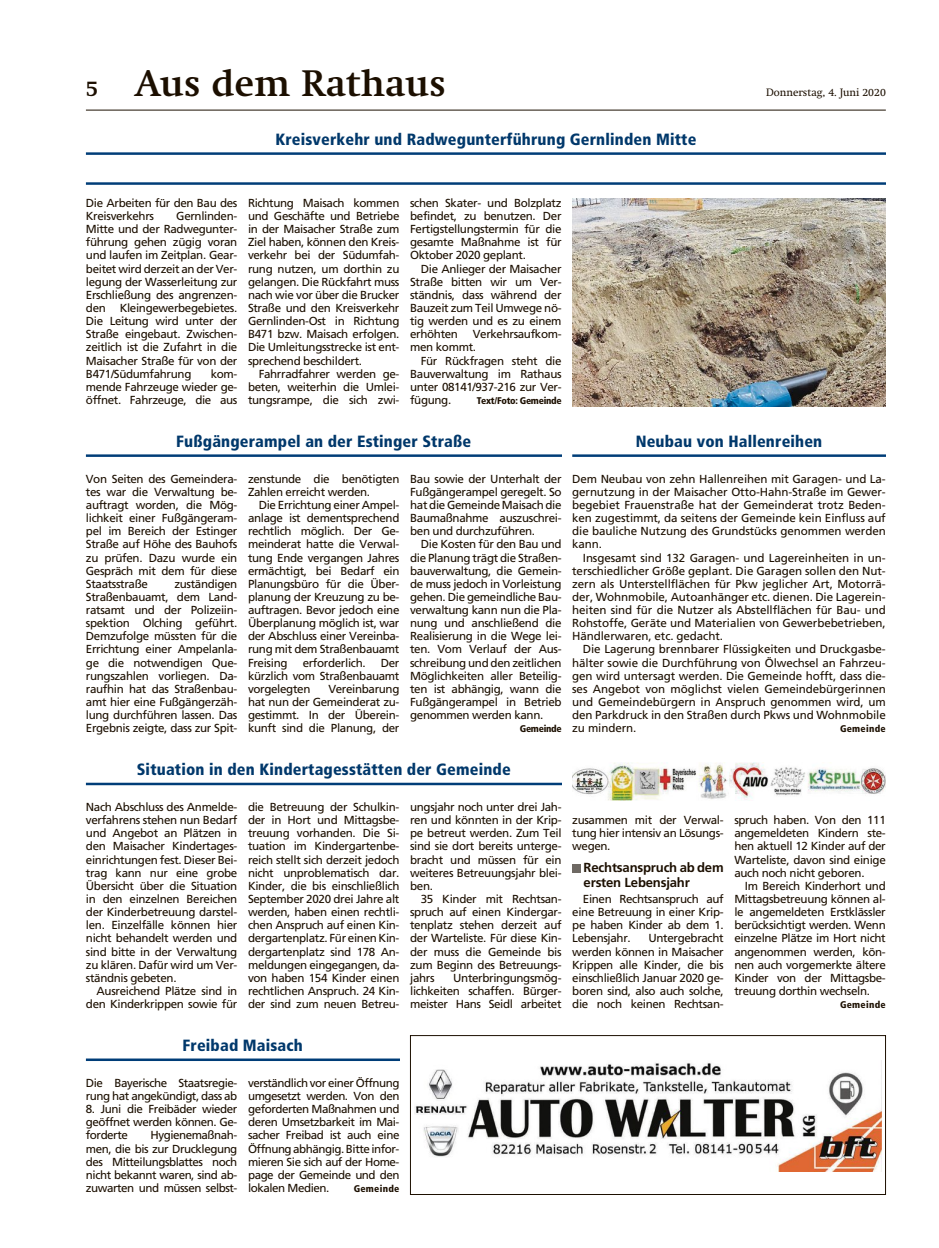
<style>
.page{position:relative;width:939px;height:1248px;background:#fff}
.page>*{position:absolute;margin:0;border:0;box-sizing:border-box;transform-origin:0 0}
.t1{font:700 36.25px "Swift";letter-spacing:.01em;color:#1c0f00}
.t2{font:900 condensed 16.25px "Frutiger";letter-spacing:.01em;color:#00386b}
.t3{font:700 13.12px/14.4px "Frutiger";letter-spacing:-.015em;color:#1c0f00}
.t4{font:11.62px/13.1px "Frutiger";letter-spacing:-.03em;color:#1c0f00;text-align:justify}
.t5{font:10.62px "Swift";color:#1c0f00}
.t6{font:900 condensed 9.75px "Frutiger";letter-spacing:-.03em;color:#1c0f00}
.t7{font:900 condensed 9.75px "Frutiger";letter-spacing:.03em;color:#1c0f00}
.s1{font-size:21.25px}
</style>
<div class="page">
<img style="left:414px;top:1060px;width:468px;height:110px">
<div style="left:410px;top:1035px;width:476px;height:159px;border:1px solid #1c0f00"></div>
<hr style="left:86px;top:110px;width:800px;height:1px;background:#1c0f00">
<hr style="left:86px;top:152px;width:800px;height:3px;background:#003d78">
<hr style="left:86px;top:182px;width:800px;height:3px;background:#003d78">
<img style="left:572px;top:198px;width:314px;height:209px">
<hr style="left:86px;top:454px;width:476px;height:3px;background:#003d78">
<hr style="left:572px;top:454px;width:314px;height:3px;background:#003d78">
<hr style="left:86px;top:782px;width:476px;height:3px;background:#003d78">
<img style="left:572px;top:762px;width:314px;height:38px">
<div style="left:572px;top:863px;width:8px;height:9px;background:#6e6963"></div>
<hr style="left:86px;top:1058px;width:314px;height:2px;background:#003d78">
<h1 class="t1" style="left:86px;top:62px;width:362px"><span class="s1">5</span> Aus dem Rathaus</h1>
<h2 class="t2" style="left:275px;top:133px;width:423px">Kreisverkehr und Radwegunterführung Gernlinden Mitte</h2>
<p class="t5" style="left:766px;top:88px;width:121px">Donnerstag, 4. Juni 2020</p>
<p class="t4" style="left:86px;top:197px;width:153px">Die Arbeiten für den Bau des<br>Kreisverkehrs</p>
<p class="t4" style="left:248px;top:197px;width:153px">Richtung Maisach kommen und Geschäfte und Betriebe in der Maisacher Straße zum Ziel haben, können den Kreis&shy;verkehr bei der Südumfah&shy;rung nutzen, um dorthin zu gelangen. Die Rückfahrt muss nach wie vor über die Brucker Straße und den Kreisverkehr Gernlinden-Ost in Richtung B471 bzw. Maisach erfolgen.<br>Die Umleitungsstrecke ist ent&shy;sprechend beschildert.</p>
<p class="t4" style="left:248px;top:368px;width:153px;text-indent:11px">Fahrradfahrer werden ge&shy;beten, weiterhin die Umlei&shy;tungsrampe, die sich zwi-</p>
<p class="t4" style="left:410px;top:197px;width:153px">schen Skater- und Bolzplatz befindet, zu benutzen. Der Fertigstellungstermin für die gesamte Maßnahme ist für Oktober 2020 geplant.</p>
<p class="t4" style="left:410px;top:263px;width:153px;text-indent:11px">Die Anlieger der Maisacher Straße bitten wir um Ver&shy;ständnis, dass während der Bauzeit zum Teil Umwege nö&shy;tig werden und es zu einem erhöhten</p>
<p class="t4" style="left:86px;top:211px;width:153px;text-indent:90px">Gernlinden-Mitte und der Radwegunter&shy;führung gehen zügig voran und laufen im Zeitplan. Gear&shy;beitet wird derzeit an der Ver&shy;legung der Wasserleitung zur Erschließung des angrenzen&shy;den Kleingewerbegebietes.<br>Die Leitung wird unter der Straße eingebaut. Zwischen&shy;zeitlich ist die Zufahrt in die Maisacher Straße für von der B471/Südumfahrung</p>
<p class="t4" style="left:410px;top:329px;width:153px;text-indent:63px">Verkehrsaufkom&shy;men kommt.</p>
<p class="t4" style="left:410px;top:355px;width:153px;text-indent:11px">Für Rückfragen steht die Bauverwaltung im Rathaus unter 08141/937-216 zur Ver&shy;fügung.</p>
<p class="t4" style="left:86px;top:368px;width:153px;text-indent:125px">kom&shy;mende Fahrzeuge wieder ge&shy;öffnet. Fahrzeuge, die aus</p>
<h2 class="t2" style="left:176px;top:435px;width:297px">Fußgängerampel an der Estinger Straße</h2>
<p class="t4" style="left:410px;top:473px;width:153px">Bau sowie der Unterhalt der Fußgängerampel geregelt. So hat die Gemeinde Maisach die Baumaßnahme auszuschrei&shy;ben und durchzuführen.</p>
<p class="t4" style="left:410px;top:539px;width:153px;text-indent:11px">Die Kosten für den Bau und die Planung trägt die Straßen&shy;bauverwaltung, die Gemein&shy;de muss jedoch in Vorleistung gehen. Die gemeindliche Bau&shy;verwaltung kann nun die Pla&shy;nung und anschließend die Realisierung in die Wege lei&shy;ten. Vom Verlauf der Aus&shy;schreibung und den zeitlichen Möglichkeiten aller Beteilig&shy;ten ist abhängig, wann die Fußgängerampel in Betrieb genommen werden kann.</p>
<p class="t6" style="left:520px;top:725px;width:43px">Gemeinde</p>
<p class="t6" style="left:477px;top:397px;width:86px">Text/Foto: Gemeinde</p>
<p class="t4" style="left:86px;top:473px;width:153px">Von Seiten des Gemeindera&shy;tes war die Verwaltung be&shy;auftragt worden, die Mög&shy;lichkeit einer Fußgängeram&shy;pel im Bereich der Estinger Straße auf Höhe des Bauhofs zu prüfen. Dazu wurde ein Gespräch mit dem für diese Staatsstraße</p>
<p class="t4" style="left:248px;top:473px;width:153px">zenstunde die benötigten<br>Zahlen erreicht werden.</p>
<p class="t4" style="left:248px;top:499px;width:153px;text-indent:11px">Die Errichtung einer Ampel&shy;anlage ist dementsprechend rechtlich möglich. Der Ge&shy;meinderat hatte die Verwal&shy;tung Ende vergangen Jahres ermächtigt, bei Bedarf ein Planungsbüro für die Über&shy;planung der Kreuzung zu be&shy;auftragen. Bevor jedoch eine Überplanung möglich ist, war der Abschluss einer Vereinba&shy;rung mit dem Straßenbauamt Freising</p>
<p class="t4" style="left:86px;top:578px;width:153px;text-indent:88px">zuständigen Straßenbauamt, dem Land&shy;ratsamt und der Polizeiin&shy;spektion Olching geführt.<br>Demzufolge müssten für die Errichtung einer Ampelanla&shy;ge die notwendigen Que&shy;rungszahlen vorliegen. Da&shy;raufhin hat das Straßenbau&shy;amt hier eine Fußgängerzäh&shy;lung durchführen lassen. Das Ergebnis zeigte, dass zur Spit-</p>
<p class="t4" style="left:303px;top:657px;width:64px">erforderlich.</p>
<p class="t4" style="left:248px;top:657px;width:153px;text-indent:133px">Der kürzlich vom Straßenbauamt vorgelegten</p>
<p class="t4" style="left:248px;top:683px;width:153px;text-indent:80px">Vereinbarung hat nun der Gemeinderat zu&shy;gestimmt. In der Überein&shy;kunft sind die Planung, der</p>
<h2 class="t2" style="left:636px;top:435px;width:188px">Neubau von Hallenreihen</h2>
<p class="t4" style="left:572px;top:473px;width:315px">Dem Neubau von zehn Hallenreihen mit Garagen- und La&shy;gernutzung in der Maisacher Otto-Hahn-Straße im Gewer&shy;begebiet Frauenstraße hat der Gemeinderat trotz Beden&shy;ken zugestimmt, da seitens der Gemeinde kein Einfluss auf die bauliche Nutzung des Grundstücks genommen werden kann.</p>
<p class="t4" style="left:572px;top:552px;width:315px;text-indent:11px">Insgesamt sind 132 Garagen- und Lagereinheiten in un&shy;terschiedlicher Größe geplant. Die Garagen sollen den Nut&shy;zern als Unterstellflächen für Pkw jeglicher Art, Motorrä&shy;der, Wohnmobile, Autoanhänger etc. dienen. Die Lagerein&shy;heiten sind für die Nutzer als Abstellflächen für Bau- und Rohstoffe, Geräte und Materialien von Gewerbebetrieben, Händlerwaren, etc. gedacht.</p>
<p class="t4" style="left:572px;top:644px;width:315px;text-indent:11px">Die Lagerung brennbarer Flüssigkeiten und Druckgasbe&shy;hälter sowie die Durchführung von Ölwechsel an Fahrzeu&shy;gen wird untersagt werden. Die Gemeinde hofft, dass die&shy;ses Angebot von möglichst vielen Gemeindebürgerinnen und Gemeindebürgern in Anspruch genommen wird, um den Parkdruck in den Straßen durch Pkws und Wohnmobile zu mindern.</p>
<p class="t7" style="left:840px;top:725px;width:47px">Gemeinde</p>
<h2 class="t2" style="left:137px;top:763px;width:376px">Situation in den Kindertagesstätten der Gemeinde</h2>
<p class="t4" style="left:410px;top:801px;width:153px">ungsjahr noch unter drei Jah&shy;ren und könnten in der Krip&shy;pe betreut werden. Zum Teil sind sie dort bereits unterge&shy;bracht und müssen für ein weiteres Betreuungsjahr blei&shy;ben.</p>
<p class="t4" style="left:410px;top:893px;width:153px;text-indent:11px">35 Kinder mit Rechtsan&shy;spruch auf einen Kindergar&shy;tenplatz stehen derzeit auf der Warteliste. Für diese Kin&shy;der muss die Gemeinde bis zum Beginn des Betreuungs&shy;jahrs</p>
<p class="t4" style="left:86px;top:801px;width:153px">Nach Abschluss des Anmelde&shy;verfahrens stehen nun Bedarf und Angebot an Plätzen in den Maisacher Kindertages&shy;einrichtungen fest. Dieser Bei&shy;trag kann nur eine grobe Übersicht über die Situation in den einzelnen Bereichen der Kinderbetreuung darstel&shy;len. Einzelfälle können hier nicht behandelt werden und sind bitte in der Verwaltung zu klären. Dafür wird um Ver&shy;ständnis gebeten.</p>
<p class="t4" style="left:86px;top:985px;width:153px;text-align:right">Ausreichend Plätze sind in den Kinderkrippen sowie für</p>
<p class="t4" style="left:248px;top:801px;width:153px">die Betreuung der Schulkin&shy;der in Hort und Mittagsbe&shy;treuung vorhanden. Die Si&shy;tuation im Kindergartenbe&shy;reich stellt sich derzeit jedoch nicht unproblematisch dar.<br>Kinder, die bis einschließlich September 2020 drei Jahre alt werden, haben einen rechtli&shy;chen Anspruch auf einen Kin&shy;dergartenplatz. Für einen Kin&shy;dergartenplatz sind 178 An&shy;meldungen eingegangen, da&shy;von haben 154 Kinder einen rechtlichen Anspruch. 24 Kin&shy;der sind zum neuen Betreu-</p>
<p class="t4" style="left:410px;top:972px;width:153px;text-indent:43px">Unterbringungsmög&shy;lichkeiten schaffen. Bürger&shy;meister Hans Seidl arbeitet</p>
<p class="t4" style="left:572px;top:814px;width:153px">zusammen mit der Verwal&shy;tung hier intensiv an Lösungs&shy;wegen.</p>
<p class="t3" style="left:584px;top:861px;width:142px">Rechtsanspruch ab dem ersten Lebensjahr</p>
<p class="t4" style="left:572px;top:893px;width:153px;text-indent:11px">Einen Rechtsanspruch auf eine Betreuung in einer Krip&shy;pe haben Kinder ab dem 1.<br>Lebensjahr.</p>
<p class="t4" style="left:572px;top:932px;width:153px;text-indent:76px">Untergebracht werden können in Maisacher Krippen alle Kinder, die bis einschließlich Januar 2020 ge&shy;boren sind, also auch solche, die noch keinen Rechtsan-</p>
<p class="t4" style="left:734px;top:814px;width:153px">spruch haben. Von den 111 angemeldeten Kindern ste&shy;hen aktuell 12 Kinder auf der Warteliste, davon sind einige auch noch nicht geboren.</p>
<p class="t4" style="left:734px;top:880px;width:153px;text-indent:11px">Im Bereich Kinderhort und Mittagsbetreuung können al&shy;le angemeldeten Erstklässler berücksichtigt werden. Wenn einzelne Plätze im Hort nicht angenommen werden, kön&shy;nen auch vorgemerkte ältere Kinder von der Mittagsbe&shy;treuung dorthin wechseln.</p>
<p class="t7" style="left:840px;top:1001px;width:47px">Gemeinde</p>
<h2 class="t2" style="left:183px;top:1039px;width:122px">Freibad Maisach</h2>
<p class="t4" style="left:86px;top:1077px;width:153px">Die Bayerische Staatsregie&shy;rung hat angekündigt, dass ab</p>
<p class="t4" style="left:86px;top:1103px;width:153px">8. Juni die Freibäder wieder geöffnet werden können. Ge&shy;forderte</p>
<p class="t4" style="left:248px;top:1077px;width:153px">verständlich vor einer Öffnung umgesetzt werden. Von den geforderten Maßnahmen und deren Umsetzbarkeit im Mai&shy;sacher Freibad ist auch eine Öffnung abhängig. Bitte infor&shy;mieren Sie sich auf der Home&shy;page der Gemeinde und den lokalen Medien.</p>
<p class="t4" style="left:86px;top:1129px;width:153px;text-indent:65px">Hygienemaßnah&shy;men, die bis zur Drucklegung des Mitteilungsblattes noch nicht bekannt waren, sind ab&shy;zuwarten und müssen selbst-</p>
<p class="t7" style="left:354px;top:1184px;width:47px">Gemeinde</p>
</div>
